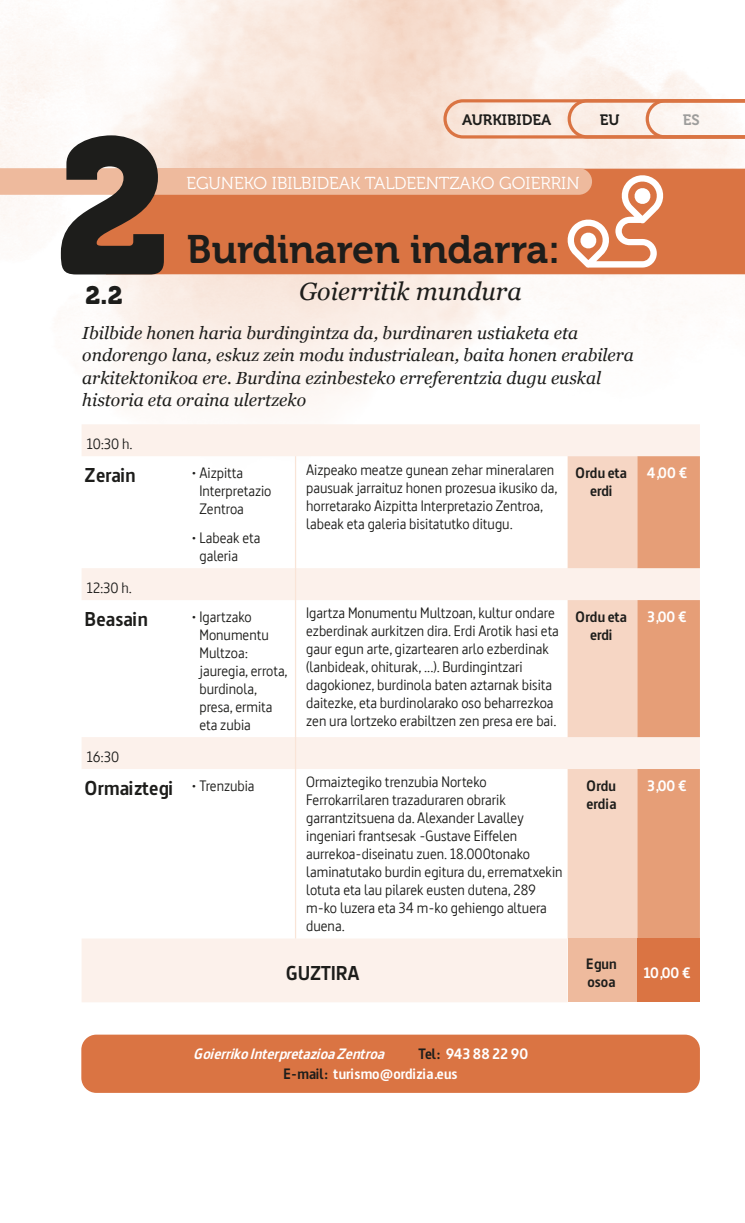
<style>
.page{position:relative;width:745px;height:1223px;background:#fff}
.page>*{position:absolute;margin:0;border:0;box-sizing:border-box;transform-origin:0 0}
.t1{font:191.25px "Museo 900";color:#1d1d1b}
.t2{font:39.5px "Museo 700";color:#1d1d1b}
.t3{font:italic 25px "Georgia";color:#1d1d1b}
.t4{font:25px "Museo 900";color:#1d1d1b}
.t5{font:italic 700 20px "Dsignes";color:#1d1d1b}
.t6{font:italic 17.5px/22.5px "Georgia";color:#1d1d1b}
.t7{font:17.25px "Museo 300";color:#fff}
.t8{font:15px/18px "Dsignes";color:#1d1d1b}
.t9{font:italic 700 15px/20px "Dsignes";color:#fff}
.t10{font:italic 700 15px/18px "Dsignes";color:#1d1d1b;text-align:center}
.t11{font:15px "Museo 700";color:#1d1d1b}
.t12{font:15px "Museo 700";color:#9d9d9c}
.s1{color:#1d1d1b}
</style>
<div class="page">
<img style="left:0;top:0;width:744px;height:543px">
<div style="left:84px;top:168px;width:660px;height:107px;background:#da7443"></div>
<svg style="left:0;top:168px;width:664px;height:100px;background:#e49974"></svg>
<div style="left:81px;top:1034px;width:618px;height:58px;background:#da7443;border-radius:15px"></div>
<svg style="left:443px;top:99px;width:301px;height:39px"></svg>
<svg style="left:81px;top:424px;width:618px;height:578px"></svg>
<svg style="left:567px;top:456px;width:132px;height:482px;background:#f0c4ab"></svg>
<div style="left:567px;top:938px;width:70px;height:64px;background:#eeba9d"></div>
<div style="left:637px;top:938px;width:62px;height:64px;background:#da7443"></div>
<hr style="left:295px;top:456px;width:1px;height:65px;background:#f9e4d7">
<hr style="left:295px;top:521px;width:1px;height:47px;background:#f9e4d7">
<hr style="left:295px;top:568px;width:1px;height:32px;background:#f9e4d7">
<hr style="left:295px;top:600px;width:1px;height:137px;background:#f9e4d7">
<hr style="left:295px;top:737px;width:1px;height:32px;background:#f9e4d7">
<hr style="left:295px;top:769px;width:1px;height:169px;background:#f9e4d7">
<h1 class="t1" style="left:56px;top:99px;width:115px">2</h1>
<h3 class="t4" style="left:85px;top:281px;width:39px">2.2</h3>
<p class="t11" style="left:461px;top:111px;width:91px">AURKIBIDEA</p>
<p class="t11" style="left:599px;top:111px;width:21px">EU</p>
<p class="t12" style="left:682px;top:111px;width:18px">ES</p>
<p class="t7" style="left:186px;top:174px;width:394px">EGUNEKO IBILBIDEAK TALDEENTZAKO GOIERRIN</p>
<h2 class="t2" style="left:187px;top:227px;width:375px">Burdinaren indarra:</h2>
<h3 class="t3" style="left:299px;top:273px;width:224px">Goierritik mundura</h3>
<p class="t6" style="left:82px;top:321px;width:553px">Ibilbide honen haria burdingintza da, burdinaren ustiaketa eta ondorengo lana, eskuz zein modu industrialean, baita honen erabilera arkitektonikoa ere. Burdina ezinbesteko erreferentzia dugu euskal historia eta oraina ulertzeko</p>
<p class="t8" style="left:86px;top:434px;width:48px">10:30 h.</p>
<h3 class="t5" style="left:86px;top:463px;width:58px">Zerain</h3>
<p class="t8" style="left:199px;top:463px;width:73px;text-indent:-8px">• Aizpitta<br>Interpretazio<br>Zentroa</p>
<p class="t8" style="left:306px;top:460px;width:253px">Aizpeako meatze gunean zehar mineralaren pausuak jarraituz honen prozesua ikusiko da, horretarako Aizpitta Interpretazio Zentroa, labeak eta galeria bisitatutko ditugu.</p>
<p class="t10" style="left:576px;top:463px;width:57px">Ordueta erdi</p>
<p class="t9" style="left:647px;top:462px;width:47px">4,00 €</p>
<p class="t8" style="left:199px;top:528px;width:62px;text-indent:-8px">• Labeak eta galeria</p>
<p class="t8" style="left:87px;top:578px;width:47px">12:30 h.</p>
<h3 class="t5" style="left:86px;top:607px;width:70px">Beasain</h3>
<p class="t8" style="left:199px;top:607px;width:90px;text-indent:-8px">• Igartzako<br>Monumentu<br>Multzoa: jauregia, errota, burdinola, presa, ermita eta zubia</p>
<p class="t8" style="left:306px;top:604px;width:254px">Igartza Monumentu Multzoan, kultur ondare ezberdinak aurkitzen dira. Erdi Arotik hasi eta gaur egun arte, gizartearen arlo ezberdinak (lanbideak, ohiturak, ...). Burdingintzari dagokionez, burdinola baten aztarnak bisita daitezke, eta burdinolarako oso beharrezkoa zen ura lortzeko erabiltzen zen presa ere bai.</p>
<p class="t10" style="left:576px;top:607px;width:57px">Ordueta erdi</p>
<p class="t9" style="left:648px;top:606px;width:46px">3 ,00 €</p>
<p class="t8" style="left:86px;top:747px;width:34px">16:30</p>
<h3 class="t5" style="left:86px;top:776px;width:169px">Ormaiztegi <sup>•</sup> <sup>Trenzubia</sup></h3>
<p class="t8" style="left:306px;top:773px;width:258px">Ormaiztegiko trenzubia Norteko Ferrokarrilaren trazaduraren obrarik garrantzitsuena da. Alexander Lavalley ingeniari frantsesak -Gustave Eiffelen aurrekoa-diseinatu zuen. 18.000tonako laminatutako burdin egitura du, errematxekin lotuta eta lau pilarek eusten dutena, 289 m-ko luzera eta 34 m-ko gehiengo altuera duena.</p>
<p class="t10" style="left:587px;top:776px;width:36px;text-align:left">Ordu erdia</p>
<p class="t9" style="left:648px;top:775px;width:46px">3 ,00 €</p>
<h3 class="t5" style="left:288px;top:961px;width:75px">GUZTIRA</h3>
<p class="t10" style="left:587px;top:954px;width:36px;text-align:left">Egun osoa</p>
<p class="t9" style="left:644px;top:962px;width:54px">10,00 €</p>
<p class="t9" style="left:284px;top:1043px;width:251px;text-indent:135px"><span class="s1">Tel:</span>943 88 22 90<br><span class="s1">E-mail:</span>turismo@ordizia.eus</p>
<p class="t9" style="left:194px;top:1043px;width:192px">Goierriko Interpretazioa Zentroa</p>
</div>
